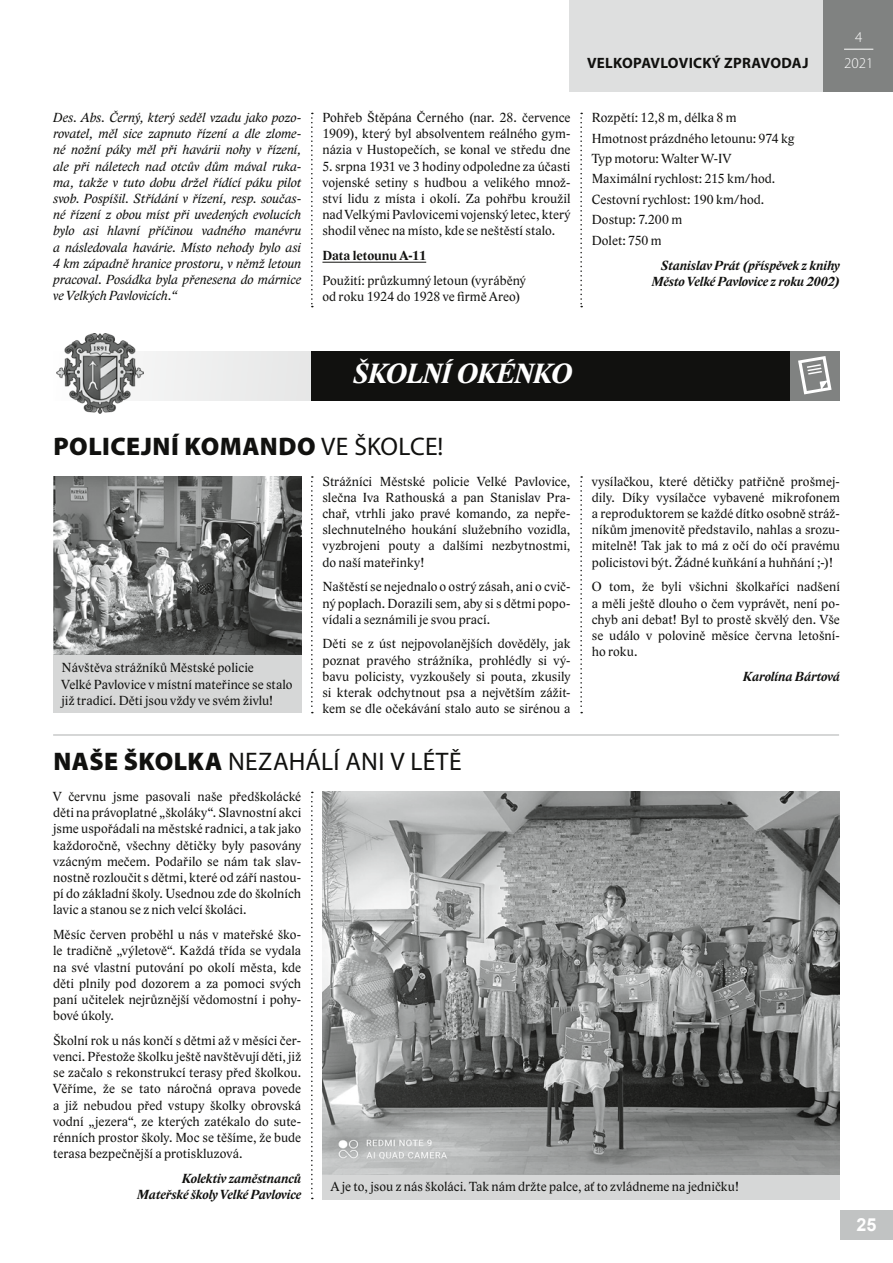
<style>
.page{position:relative;width:893px;height:1263px;background:#fff}
.page>*{position:absolute;margin:0;border:0;box-sizing:border-box;transform-origin:0 0}
.t1{font:italic 700 28.5px "Lido ST";letter-spacing:-.025em;color:#fff}
.t2{font:25.5px "Myriad Pro";letter-spacing:.005em;color:#11110f}
.t3{font:900 25.5px "Myriad Pro";letter-spacing:.02em;color:#11110f}
.t4{font:700 18px "Arial";color:#fff}
.t5{font:700 15px "Myriad Pro";letter-spacing:.02em;color:#11110f}
.t6{font:300 15px/25.8px "Myriad Pro";color:#fff;text-align:center}
.t7{font:13.5px/16.2px "Lido ST";letter-spacing:.005em;color:#11110f;text-align:justify}
.t8{font:italic 13.5px/16.2px "Lido ST";letter-spacing:-.005em;color:#11110f;text-align:justify}
.t9{font:italic 700 13.5px/16.2px "Lido ST";color:#11110f;text-align:right}
.t10{font:700 13.5px "Lido ST";color:#11110f}
.s1{font-weight:400}
.s2{font-weight:900}
</style>
<div class="page">
<div style="left:569px;top:0;width:324px;height:91px;background:#dedfdf"></div>
<div style="left:840px;top:1210px;width:53px;height:29px;background:#c1c3c3"></div>
<div style="left:824px;top:0;width:69px;height:91px;background:#808281"></div>
<svg style="left:844px;top:49px;width:29px;height:1px"></svg>
<svg style="left:311px;top:476px;width:2px;height:237px"></svg>
<svg style="left:311px;top:113px;width:2px;height:194px"></svg>
<svg style="left:311px;top:792px;width:2px;height:407px"></svg>
<svg style="left:580px;top:476px;width:2px;height:237px"></svg>
<svg style="left:580px;top:113px;width:2px;height:194px"></svg>
<div style="left:53px;top:654px;width:248px;height:59px;background:#d6d7d7"></div>
<div style="left:322px;top:1173px;width:518px;height:26px;background:#d6d7d7"></div>
<img style="left:53px;top:476px;width:248px;height:178px">
<img style="left:322px;top:792px;width:518px;height:383px">
<div style="left:53px;top:351px;width:763px;height:49px;background:#ededed"></div>
<div style="left:311px;top:351px;width:513px;height:49px;background:#11110f"></div>
<div style="left:790px;top:351px;width:50px;height:49px;background:#808281"></div>
<svg style="left:798px;top:356px;width:34px;height:38px"></svg>
<img style="left:57px;top:334px;width:87px;height:79px">
<hr style="left:322px;top:262px;width:104px;height:1px;background:#11110f">
<hr style="left:53px;top:735px;width:786px;height:1px;background:#adafaf">
<p class="t5" style="left:587px;top:53px;width:223px">VELKOPAVLOVICKÝ ZPRAVODAJ</p>
<p class="t6" style="left:844px;top:24px;width:31px">4<br>2021</p>
<p class="t8" style="left:53px;top:109px;width:250px">Des. Abs. Černý, který seděl vzadu jako pozo&shy;rovatel, měl sice zapnuto řízení a dle zlome&shy;né nožní páky měl při havárii nohy v řízení, ale při náletech nad otcův dům mával ruka&shy;ma, takže v tuto dobu držel řídící páku pilot svob. Pospíšil. Střídání v řízení, resp. součas&shy;né řízení z obou míst při uvedených evolucích bylo asi hlavní příčinou vadného manévru a následovala havárie. Místo nehody bylo asi 4 km západně hranice prostoru, v němž letoun pracoval. Posádka byla přenesena do márnice ve Velkých Pavlovicích.“</p>
<p class="t7" style="left:322px;top:110px;width:250px">Pohřeb Štěpána Černého (nar. 28. července 1909), který byl absolventem reálného gym&shy;názia v Hustopečích, se konal ve středu dne</p>
<p class="t7" style="left:322px;top:158px;width:250px">5. srpna 1931 ve 3 hodiny odpoledne za účasti vojenské setiny s hudbou a velikého množ&shy;ství lidu z místa i okolí. Za pohřbu kroužil nadVelkýmiPavlovicemi vojenský letec, který shodil věnec na místo, kde se neštěstí stalo.</p>
<p class="t10" style="left:322px;top:248px;width:105px">Data letounu A-11</p>
<p class="t7" style="left:322px;top:272px;width:205px">Použití: průzkumný letoun (vyráběný od roku 1924 do 1928 ve firmě Areo)</p>
<p class="t7" style="left:592px;top:107px;width:204px;line-height:20.4px;text-align:left">Rozpětí: 12,8 m, délka 8 m<br>Hmotnost prázdného letounu: 974 kg<br>Typ motoru: Walter W-IV<br>Maximální rychlost: 215 km/hod.<br>Cestovní rychlost: 190 km/hod.<br>Dostup: 7.200 m<br>Dolet: 750 m</p>
<p class="t9" style="left:652px;top:257px;width:191px">Stanislav Prát (příspěvek z knihy<br>Město Velké Pavlovice z roku 2002)</p>
<h1 class="t1" style="left:353px;top:357px;width:213px">Škol ní o ké nko</h1>
<h2 class="t3" style="left:53px;top:432px;width:391px">POLICEJNÍ KOMANDO <span class="s1">VE ŠKOLCE!</span></h2>
<p class="t7" style="left:62px;top:660px;width:232px;text-align:left">Návštěva strážníků Městské policie<br>Velké Pavlovice v místní mateřince se stalo již tradicí. Děti jsou vždy ve svém živlu!</p>
<p class="t7" style="left:322px;top:473px;width:250px">Strážníci Městské policie Velké Pavlovice, slečna Iva Rathouská a pan Stanislav Pra&shy;chař, vtrhli jako pravé komando, za nepře&shy;slechnutelného houkání služebního vozidla, vyzbrojeni pouty a dalšími nezbytnostmi, do naší mateřinky!</p>
<p class="t7" style="left:322px;top:579px;width:250px">Naštěstí se nejednalo o ostrý zásah, ani o cvič&shy;ný poplach. Dorazili sem, aby si s dětmi popo&shy;vídali a seznámili je svou prací.</p>
<p class="t7" style="left:322px;top:636px;width:250px">Děti se z úst nejpovolanějších dověděly, jak poznat pravého strážníka, prohlédly si vý&shy;bavu policisty, vyzkoušely si pouta, zkusily si kterak odchytnout psa a největším zážit&shy;kem se dle očekávání stalo auto se sirénou a</p>
<h2 class="t2" style="left:53px;top:746px;width:410px"><span class="s2">NAŠE ŠKOLKA</span> NEZAHÁLÍ ANI V LÉTĚ</h2>
<p class="t7" style="left:592px;top:473px;width:250px">vysílačkou, které dětičky patřičně prošmej&shy;dily. Díky vysílačce vybavené mikrofonem a reproduktorem se každé dítko osobně stráž&shy;níkům jmenovitě představilo, nahlas a srozu&shy;mitelně! Tak jak to má z očí do očí pravému policistovi být. Žádné kuňkání a huhňání ;-)!</p>
<p class="t7" style="left:592px;top:579px;width:250px">O tom, že byli všichni školkaříci nadšení a měli ještě dlouho o čem vyprávět, není po&shy;chyb ani debat! Byl to prostě skvělý den. Vše se událo v polovině měsíce června letošní&shy;ho roku.</p>
<p class="t9" style="left:743px;top:669px;width:98px">Karolína Bártová</p>
<p class="t7" style="left:53px;top:788px;width:250px">V červnu jsme pasovali naše předškolácké děti na právoplatné „školáky“. Slavnostní akci jsme uspořádali na městské radnici, a tak jako každoročně, všechny dětičky byly pasovány vzácným mečem. Podařilo se nám tak slav&shy;nostně rozloučit s dětmi, které od září nastou&shy;pí do základní školy. Usednou zde do školních lavic a stanou se z nich velcí školáci.</p>
<p class="t7" style="left:53px;top:927px;width:250px">Měsíc červen proběhl u nás v mateřské ško&shy;le tradičně „výletově“. Každá třída se vydala na své vlastní putování po okolí města, kde děti plnily pod dozorem a za pomoci svých paní učitelek nejrůznější vědomostní i pohy&shy;bové úkoly.</p>
<p class="t7" style="left:53px;top:1032px;width:250px">Školní rok u nás končí s dětmi až v měsíci čer&shy;venci. Přestože školku ještě navštěvují děti, již se začalo s rekonstrukcí terasy před školkou.<br>Věříme, že se tato náročná oprava povede a již nebudou před vstupy školky obrovská vodní „jezera“, ze kterých zatékalo do sute&shy;rénních prostor školy. Moc se těšíme, že bude terasa bezpečnější a protiskluzová.</p>
<p class="t9" style="left:137px;top:1171px;width:166px">Kolektiv zaměstnanců<br>Mateřské školy Velké Pavlovice</p>
<p class="t7" style="left:331px;top:1178px;width:410px">A je to, jsou z nás školáci. Tak nám držte palce, ať to zvládneme na jedničku!</p>
<h3 class="t4" style="left:856px;top:1212px;width:22px">25</h3>
</div>
